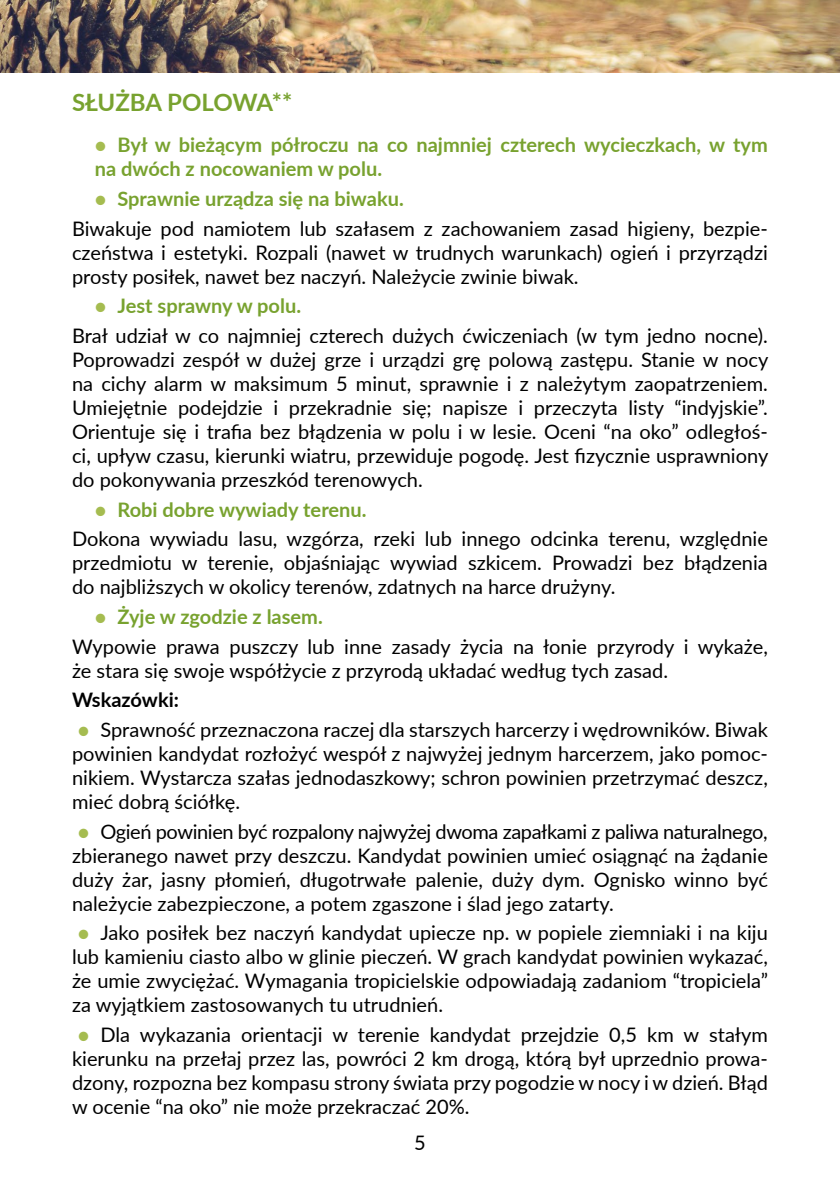
<style>
.page{position:relative;width:840px;height:1191px;background:#fff}
.page>*{position:absolute;margin:0;border:0;box-sizing:border-box;transform-origin:0 0}
.t1{font:700 24px "Lato";color:#78a22f}
.t2{font:20px/24px "Lato";color:#000}
.t3{font:700 20px/24px "Lato";color:#78a22f}
.t4{font:700 20px "Lato";letter-spacing:-.005em;color:#000}
.s1{font-weight:800;color:#a5bc50}
.s2{font-weight:700;color:#78a22f}
</style>
<div class="page">
<img style="left:0;top:0;width:839px;height:72px">
<p class="t1" style="left:72px;top:85px;width:114px">SŁUŻBA POLOWA</p>
<p class="t1" style="left:272px;top:85px;width:22px">**</p>
<p class="t3" style="left:95px;top:132px;width:674px"><span class="s1">•</span> Był w bieżącym półroczu na co najmniej czterech wycieczkach, w tym na dwóch z nocowaniem w polu.</p>
<p class="t2" style="left:72px;top:183px;width:697px;line-height:29.6px;text-indent:23px"><span class="s1">•</span> <span class="s2">Sprawnie urządza się na biwaku.<br></span>Biwakuje pod namiotem lub szałasem z zachowaniem zasad higieny, bezpie-</p>
<p class="t2" style="left:72px;top:239px;width:697px">czeństwa i estetyki. Rozpali (nawet w trudnych warunkach) ogień i przyrządzi prosty posiłek, nawet bez naczyń. Należycie zwinie biwak.</p>
<p class="t2" style="left:72px;top:290px;width:697px;line-height:29.6px;text-indent:23px"><span class="s1">•</span> <span class="s2">Jest sprawny w polu.<br></span>Brał udział w co najmniej czterech dużych ćwiczeniach (w tym jedno nocne).</p>
<p class="t2" style="left:72px;top:347px;width:697px;text-align:justify">Poprowadzi zespół w dużej grze i urządzi grę polową zastępu. Stanie w nocy na cichy alarm w maksimum 5 minut, sprawnie i z należytym zaopatrzeniem.<br>Umiejętnie podejdzie i przekradnie się; napisze i przeczyta listy “indyjskie”.<br>Orientuje się i trafia bez błądzenia w polu i w lesie. Oceni “na oko” odległoś&shy;ci, upływ czasu, kierunki wiatru, przewiduje pogodę. Jest fizycznie usprawniony do pokonywania przeszkód terenowych.</p>
<p class="t2" style="left:72px;top:494px;width:697px;line-height:29.6px;text-indent:23px"><span class="s1">•</span> <span class="s2">Robi dobre wywiady terenu.<br></span>Dokona wywiadu lasu, wzgórza, rzeki lub innego odcinka terenu, względnie</p>
<p class="t2" style="left:72px;top:550px;width:697px">przedmiotu w terenie, objaśniając wywiad szkicem. Prowadzi bez błądzenia do najbliższych w okolicy terenów, zdatnych na harce drużyny.</p>
<p class="t2" style="left:72px;top:601px;width:697px;line-height:29.6px;text-indent:23px"><span class="s1">•</span> <span class="s2">Żyje w zgodzie z lasem.<br></span>Wypowie prawa puszczy lub inne zasady życia na łonie przyrody i wykaże,</p>
<p class="t2" style="left:72px;top:657px;width:597px">że stara się swoje współżycie z przyrodą układać według tych zasad.</p>
<p class="t4" style="left:72px;top:685px;width:108px">Wskazówki:</p>
<p class="t2" style="left:72px;top:717px;width:697px;text-align:justify"><span class="s1">•</span> Sprawność przeznaczona raczej dla starszych harcerzy i wędrowników. Biwak powinien kandydat rozłożyć wespół z najwyżej jednym harcerzem, jako pomoc&shy;nikiem. Wystarcza szałas jednodaszkowy; schron powinien przetrzymać deszcz, mieć dobrą ściółkę.</p>
<p class="t2" style="left:72px;top:818px;width:697px;text-align:justify"><span class="s1">•</span> Ogień powinien być rozpalony najwyżej dwoma zapałkami z paliwa naturalnego, zbieranego nawet przy deszczu. Kandydat powinien umieć osiągnąć na żądanie duży żar, jasny płomień, długotrwałe palenie, duży dym. Ognisko winno być należycie zabezpieczone, a potem zgaszone i ślad jego zatarty.</p>
<p class="t2" style="left:72px;top:920px;width:697px;text-align:justify"><span class="s1">•</span> Jako posiłek bez naczyń kandydat upiecze np. w popiele ziemniaki i na kiju lub kamieniu ciasto albo w glinie pieczeń. W grach kandydat powinien wykazać, że umie zwyciężać. Wymagania tropicielskie odpowiadają zadaniom “tropiciela” za wyjątkiem zastosowanych tu utrudnień.</p>
<p class="t2" style="left:72px;top:1022px;width:697px;text-align:justify"><span class="s1">•</span> Dla wykazania orientacji w terenie kandydat przejdzie 0,5 km w stałym kierunku na przełaj przez las, powróci 2 km drogą, którą był uprzednio prowa&shy;dzony, rozpozna bez kompasu strony świata przy pogodzie w nocy i w dzień. Błąd w ocenie “na oko” nie może przekraczać 20%.</p>
<p class="t2" style="left:414px;top:1130px;width:13px">5</p>
</div>
